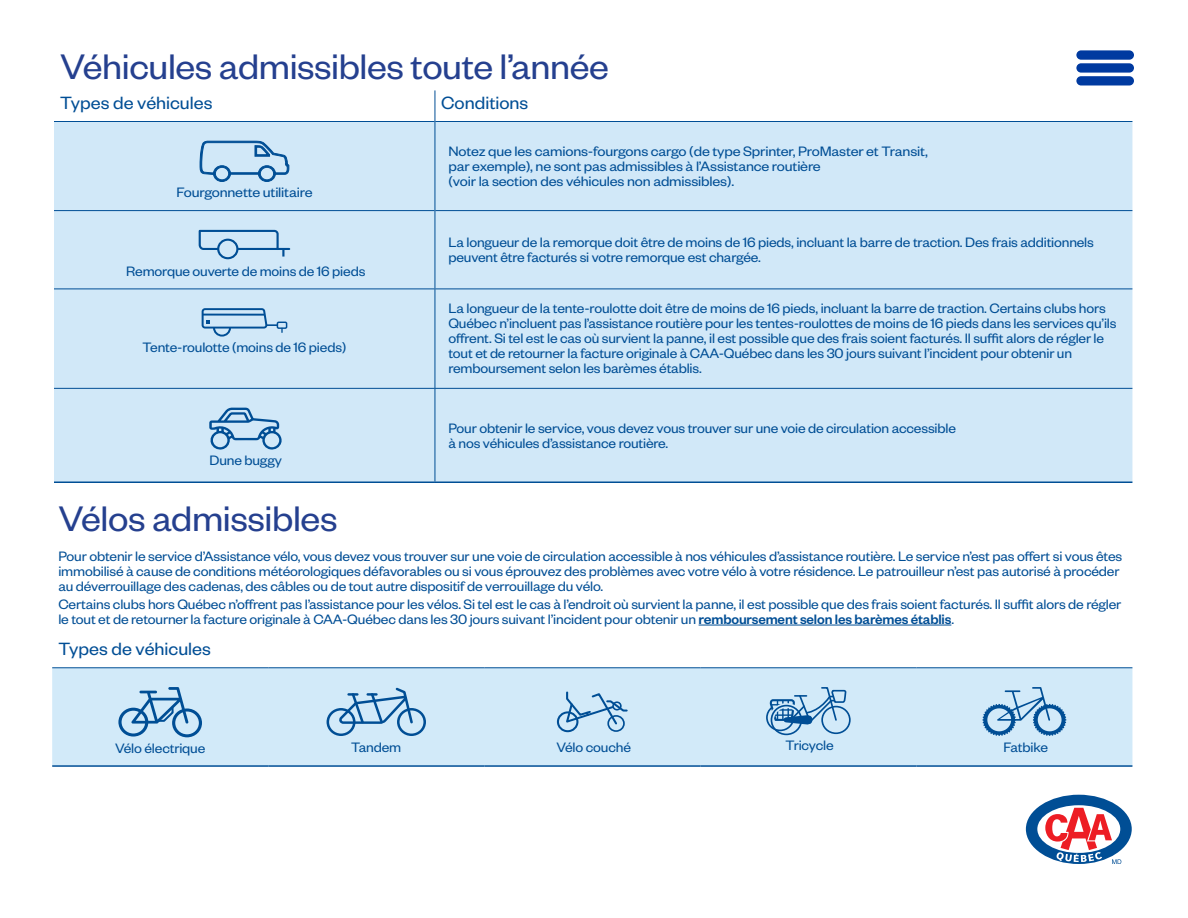
<style>
.page{position:relative;width:1188px;height:918px;background:#fff}
.page>*{position:absolute;margin:0;border:0;box-sizing:border-box;transform-origin:0 0}
.t1{font:39px "Founders Grotesk";letter-spacing:-.01em;color:#25408f}
.t2{font:39px "Founders Grotesk";letter-spacing:-.01em;color:#25408f;scale:1.04 1}
.t3{font:19.5px "Founders Grotesk";color:#004e95}
.t4{font:19.5px "Founders Grotesk";color:#004e95;scale:1.04 1}
.t5{font:15px/15px "Founders Grotesk";letter-spacing:-.01em;color:#004e95}
.t6{font:15px/15px "Founders Grotesk";letter-spacing:-.01em;color:#004e95;scale:1.04 1}
.t7{font:15px/15px "Founders Grotesk";letter-spacing:-.01em;color:#004e95;scale:1.07 1}
.s1{font-weight:500}
</style>
<div class="page">
<div style="left:54px;top:122px;width:1078px;height:360px;background:#d1e8f8"></div>
<hr style="left:54px;top:482px;width:381px;height:1px;background:#004e95">
<hr style="left:435px;top:482px;width:697px;height:1px;background:#004e95">
<hr style="left:54px;top:121px;width:381px;height:1px;background:#004e95">
<hr style="left:435px;top:121px;width:697px;height:1px;background:#004e95">
<hr style="left:54px;top:210px;width:381px;height:1px;background:#004e95">
<hr style="left:435px;top:210px;width:697px;height:1px;background:#004e95">
<hr style="left:54px;top:289px;width:381px;height:1px;background:#004e95">
<hr style="left:435px;top:289px;width:697px;height:1px;background:#004e95">
<hr style="left:435px;top:90px;width:1px;height:32px;background:#004e95">
<hr style="left:435px;top:121px;width:1px;height:90px;background:#004e95">
<hr style="left:435px;top:211px;width:1px;height:78px;background:#004e95">
<hr style="left:435px;top:289px;width:1px;height:99px;background:#004e95">
<hr style="left:435px;top:389px;width:1px;height:93px;background:#004e95">
<hr style="left:54px;top:388px;width:381px;height:1px;background:#004e95">
<hr style="left:435px;top:388px;width:697px;height:1px;background:#004e95">
<svg style="left:200px;top:141px;width:89px;height:41px;background:#a3c6e2"></svg>
<div style="left:217px;top:239px;width:21px;height:20px;border:2px solid #004e95;border-radius:50%"></div>
<svg style="left:199px;top:230px;width:90px;height:27px;background:#a7c9e4"></svg>
<div style="left:277px;top:322px;width:10px;height:7px;border:1px solid #004e95"></div>
<svg style="left:202px;top:308px;width:81px;height:29px;background:#a2c5e1"></svg>
<svg style="left:209px;top:408px;width:73px;height:42px;background:#97bddc"></svg>
<div style="left:52px;top:668px;width:1080px;height:97px;background:#d2eaf9"></div>
<hr style="left:52px;top:765px;width:216px;height:2px;background:#004e95">
<hr style="left:268px;top:765px;width:216px;height:2px;background:#004e95">
<hr style="left:484px;top:765px;width:216px;height:2px;background:#004e95">
<hr style="left:700px;top:765px;width:216px;height:2px;background:#004e95">
<hr style="left:916px;top:765px;width:216px;height:2px;background:#004e95">
<hr style="left:52px;top:667px;width:216px;height:1px;background:#004e95">
<hr style="left:268px;top:667px;width:216px;height:1px;background:#004e95">
<hr style="left:484px;top:667px;width:216px;height:1px;background:#004e95">
<hr style="left:700px;top:667px;width:216px;height:1px;background:#004e95">
<hr style="left:916px;top:667px;width:216px;height:1px;background:#004e95">
<hr style="left:699px;top:625px;width:252px;height:1px;background:#004e95">
<div style="left:118px;top:708px;width:30px;height:29px;border:3px solid #004e95;border-radius:50%"></div>
<div style="left:172px;top:708px;width:30px;height:29px;border:3px solid #004e95;border-radius:50%"></div>
<svg style="left:131px;top:687px;width:58px;height:37px;background:#8bb5d7"></svg>
<svg style="left:339px;top:687px;width:76px;height:38px;background:#9fc4e1"></svg>
<div style="left:397px;top:708px;width:29px;height:28px;border:2px solid #004e95;border-radius:50%"></div>
<div style="left:327px;top:708px;width:29px;height:28px;border:2px solid #004e95;border-radius:50%"></div>
<svg style="left:564px;top:690px;width:65px;height:36px;background:#b2d2e9"></svg>
<div style="left:557px;top:711px;width:21px;height:21px;border:2px solid #004e95;border-radius:50%"></div>
<div style="left:607px;top:715px;width:18px;height:17px;border:2px solid #004e95;border-radius:50%"></div>
<div style="left:612px;top:701px;width:10px;height:10px;border:2px solid #004e95;border-radius:50%"></div>
<div style="left:821px;top:706px;width:30px;height:28px;border:2px solid #004e95;border-radius:50%"></div>
<div style="left:771px;top:705px;width:31px;height:30px;border:2px solid #004e95;border-radius:50%"></div>
<svg style="left:766px;top:687px;width:81px;height:45px;background:#99c0de"></svg>
<svg style="left:983px;top:687px;width:83px;height:49px;background:#9dc2df"></svg>
<div style="left:1076px;top:50px;width:58px;height:10px;background:#003aa0;border-radius:5px"></div>
<div style="left:1076px;top:63px;width:58px;height:10px;background:#003aa0;border-radius:5px"></div>
<div style="left:1076px;top:76px;width:58px;height:9px;background:#003aa0;border-radius:5px"></div>
<svg style="left:1026px;top:795px;width:106px;height:69px"></svg>
<h1 class="t1" style="left:60px;top:42px;width:550px">Véhicules admissibles toute l’année</h1>
<h2 class="t3" style="left:60px;top:91px;width:154px">Types de véhicules</h2>
<h2 class="t3" style="left:441px;top:91px;width:89px">Conditions</h2>
<p class="t7" style="left:176px;top:184px;width:129px">Fourgonnette utilitaire</p>
<p class="t5" style="left:126px;top:262px;width:241px">Remorque ouverte de moins de 16 pieds</p>
<p class="t5" style="left:143px;top:339px;width:205px">Tente-roulotte (moins de 16 pieds)</p>
<p class="t5" style="left:210px;top:452px;width:74px">Dune buggy</p>
<p class="t7" style="left:448px;top:143px;width:450px">Notez que les camions-fourgons cargo (de type Sprinter, ProMaster et Transit, par exemple), ne sont pas admissibles à l’Assistance routière<br>(voir la section des véhicules non admissibles).</p>
<p class="t5" style="left:448px;top:234px;width:647px">La longueur de la remorque doit être de moins de 16 pieds, incluant la barre de traction. Des frais additionnels peuvent être facturés si votre remorque est chargée.</p>
<p class="t5" style="left:448px;top:300px;width:670px">La longueur de la tente-roulotte doit être de moins de 16 pieds, incluant la barre de traction. Certains clubs hors Québec n’incluent pas l’assistance routière pour les tentes-roulottes de moins de 16 pieds dans les services qu’ils offrent. Si tel est le cas où survient la panne, il est possible que des frais soient facturés. Il suffit alors de régler le tout et de retourner la facture originale à CAA-Québec dans les 30 jours suivant l’incident pour obtenir un remboursement selon les barèmes établis.</p>
<p class="t5" style="left:448px;top:419px;width:509px">Pour obtenir le service, vous devez vous trouver sur une voie de circulation accessible à nos véhicules d’assistance routière.</p>
<h1 class="t2" style="left:58px;top:495px;width:270px">Vélos admissibles</h1>
<p class="t6" style="left:58px;top:548px;width:1024px">Pour obtenir le service d’Assistance vélo, vous devez vous trouver sur une voie de circulation accessible à nos véhicules d’assistance routière. Le service n’est pas offert si vous êtes immobilisé à cause de conditions météorologiques défavorables ou si vous éprouvez des problèmes avec votre vélo à votre résidence. Le patrouilleur n’est pas autorisé à procéder au déverrouillage des cadenas, des câbles ou de tout autre dispositif de verrouillage du vélo.</p>
<p class="t6" style="left:58px;top:596px;width:1024px">Certains clubs hors Québec n’offrent pas l’assistance pour les vélos. Si tel est le cas à l’endroit où survient la panne, il est possible que des frais soient facturés. Il suffit alors de régler le tout et de retourner la facture originale à CAA-Québec dans les 30 jours suivant l’incident pour obtenir un <span class="s1">remboursement selon les barèmes établis</span>.</p>
<h2 class="t4" style="left:58px;top:637px;width:148px">Types de véhicules</h2>
<p class="t6" style="left:115px;top:740px;width:88px">Vélo électrique</p>
<p class="t6" style="left:351px;top:739px;width:50px">Tandem</p>
<p class="t6" style="left:556px;top:739px;width:73px">Vélo couché</p>
<p class="t6" style="left:786px;top:737px;width:48px">Tricycle</p>
<p class="t6" style="left:1003px;top:738px;width:44px">Fatbike</p>
</div>
